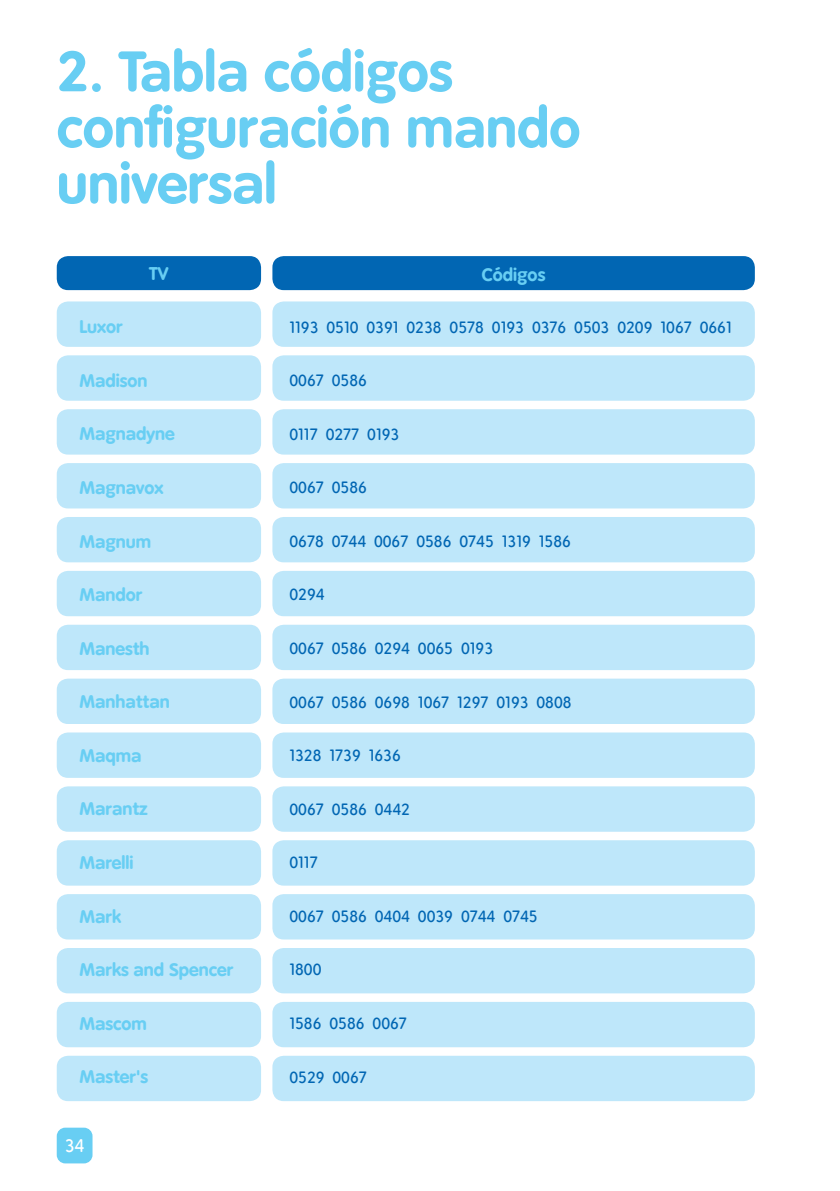
<style>
.page{position:relative;width:840px;height:1191px;background:#fff}
.page>*{position:absolute;margin:0;border:0;box-sizing:border-box;transform-origin:0 0}
.t1{font:700 56px/56px "Telecable";color:#68cef3}
.t2{font:700 18px "Telecable";color:#68cef3}
.t3{font:18px "Telecable";color:#fff}
.t4{font:16px "Telecable";color:#0166b3}
</style>
<div class="page">
<div style="left:57px;top:1127px;width:35px;height:36px;background:#68cef3;border-radius:9px"></div>
<div style="left:272px;top:256px;width:482px;height:34px;background:#0166b3;border-radius:11px"></div>
<div style="left:272px;top:301px;width:482px;height:46px;background:#bee7fa;border-radius:11px"></div>
<div style="left:272px;top:355px;width:482px;height:46px;background:#bee7fa;border-radius:11px"></div>
<div style="left:272px;top:409px;width:482px;height:45px;background:#bee7fa;border-radius:11px"></div>
<div style="left:272px;top:463px;width:482px;height:45px;background:#bee7fa;border-radius:11px"></div>
<div style="left:272px;top:517px;width:482px;height:45px;background:#bee7fa;border-radius:11px"></div>
<div style="left:272px;top:571px;width:482px;height:45px;background:#bee7fa;border-radius:11px"></div>
<div style="left:272px;top:625px;width:482px;height:45px;background:#bee7fa;border-radius:11px"></div>
<div style="left:272px;top:678px;width:482px;height:46px;background:#bee7fa;border-radius:11px"></div>
<div style="left:272px;top:732px;width:482px;height:46px;background:#bee7fa;border-radius:11px"></div>
<div style="left:272px;top:786px;width:482px;height:45px;background:#bee7fa;border-radius:11px"></div>
<div style="left:272px;top:840px;width:482px;height:45px;background:#bee7fa;border-radius:11px"></div>
<div style="left:272px;top:894px;width:482px;height:45px;background:#bee7fa;border-radius:11px"></div>
<div style="left:272px;top:948px;width:482px;height:45px;background:#bee7fa;border-radius:11px"></div>
<div style="left:272px;top:1002px;width:482px;height:45px;background:#bee7fa;border-radius:11px"></div>
<div style="left:272px;top:1055px;width:482px;height:46px;background:#bee7fa;border-radius:11px"></div>
<div style="left:57px;top:256px;width:204px;height:34px;background:#0166b3;border-radius:11px"></div>
<div style="left:57px;top:301px;width:204px;height:46px;background:#bee7fa;border-radius:11px"></div>
<div style="left:57px;top:355px;width:204px;height:46px;background:#bee7fa;border-radius:11px"></div>
<div style="left:57px;top:409px;width:204px;height:45px;background:#bee7fa;border-radius:11px"></div>
<div style="left:57px;top:463px;width:204px;height:45px;background:#bee7fa;border-radius:11px"></div>
<div style="left:57px;top:517px;width:204px;height:45px;background:#bee7fa;border-radius:11px"></div>
<div style="left:57px;top:571px;width:204px;height:45px;background:#bee7fa;border-radius:11px"></div>
<div style="left:57px;top:625px;width:204px;height:45px;background:#bee7fa;border-radius:11px"></div>
<div style="left:57px;top:678px;width:204px;height:46px;background:#bee7fa;border-radius:11px"></div>
<div style="left:57px;top:732px;width:204px;height:46px;background:#bee7fa;border-radius:11px"></div>
<div style="left:57px;top:786px;width:204px;height:45px;background:#bee7fa;border-radius:11px"></div>
<div style="left:57px;top:840px;width:204px;height:45px;background:#bee7fa;border-radius:11px"></div>
<div style="left:57px;top:894px;width:204px;height:45px;background:#bee7fa;border-radius:11px"></div>
<div style="left:57px;top:948px;width:204px;height:45px;background:#bee7fa;border-radius:11px"></div>
<div style="left:57px;top:1002px;width:204px;height:45px;background:#bee7fa;border-radius:11px"></div>
<div style="left:57px;top:1055px;width:204px;height:46px;background:#bee7fa;border-radius:11px"></div>
<h1 class="t1" style="left:57px;top:43px;width:525px">2. Tabla códigos configuración mando universal</h1>
<p class="t2" style="left:149px;top:263px;width:21px">TV</p>
<p class="t2" style="left:481px;top:264px;width:65px">Códigos</p>
<p class="t2" style="left:79px;top:316px;width:45px">Luxor</p>
<p class="t4" style="left:289px;top:318px;width:443px">1193 0510 0391 0238 0578 0193 0376 0503 0209 1067 0661</p>
<p class="t2" style="left:79px;top:370px;width:70px">Madison</p>
<p class="t4" style="left:289px;top:371px;width:79px">0067 0586</p>
<p class="t2" style="left:79px;top:423px;width:97px">Magnadyne</p>
<p class="t4" style="left:289px;top:425px;width:111px">0117 0277 0193</p>
<p class="t2" style="left:79px;top:477px;width:85px">Magnavox</p>
<p class="t4" style="left:289px;top:478px;width:79px">0067 0586</p>
<p class="t2" style="left:79px;top:531px;width:73px">Magnum</p>
<p class="t4" style="left:289px;top:532px;width:283px">0678 0744 0067 0586 0745 1319 1586</p>
<p class="t2" style="left:79px;top:584px;width:64px">Mandor</p>
<p class="t4" style="left:289px;top:585px;width:37px">0294</p>
<p class="t2" style="left:79px;top:638px;width:72px">Manesth</p>
<p class="t4" style="left:289px;top:639px;width:205px">0067 0586 0294 0065 0193</p>
<p class="t2" style="left:79px;top:691px;width:92px">Manhattan</p>
<p class="t4" style="left:289px;top:692px;width:283px">0067 0586 0698 1067 1297 0193 0808</p>
<p class="t2" style="left:79px;top:745px;width:63px">Maqma</p>
<p class="t4" style="left:289px;top:746px;width:113px">1328 1739 1636</p>
<p class="t2" style="left:79px;top:798px;width:70px">Marantz</p>
<p class="t4" style="left:289px;top:800px;width:122px">0067 0586 0442</p>
<p class="t2" style="left:79px;top:852px;width:55px">Marelli</p>
<p class="t4" style="left:289px;top:853px;width:30px">0117</p>
<p class="t2" style="left:79px;top:905px;width:43px">Mark</p>
<p class="t4" style="left:289px;top:907px;width:249px">0067 0586 0404 0039 0744 0745</p>
<p class="t2" style="left:79px;top:959px;width:155px">Marks and Spencer</p>
<p class="t4" style="left:289px;top:960px;width:34px">1800</p>
<p class="t2" style="left:79px;top:1012px;width:69px">Mascom</p>
<p class="t4" style="left:289px;top:1014px;width:119px">1586 0586 0067</p>
<p class="t2" style="left:79px;top:1066px;width:70px">Master's</p>
<p class="t4" style="left:289px;top:1067px;width:79px">0529 0067</p>
<p class="t3" style="left:65px;top:1134px;width:21px">34</p>
</div>
